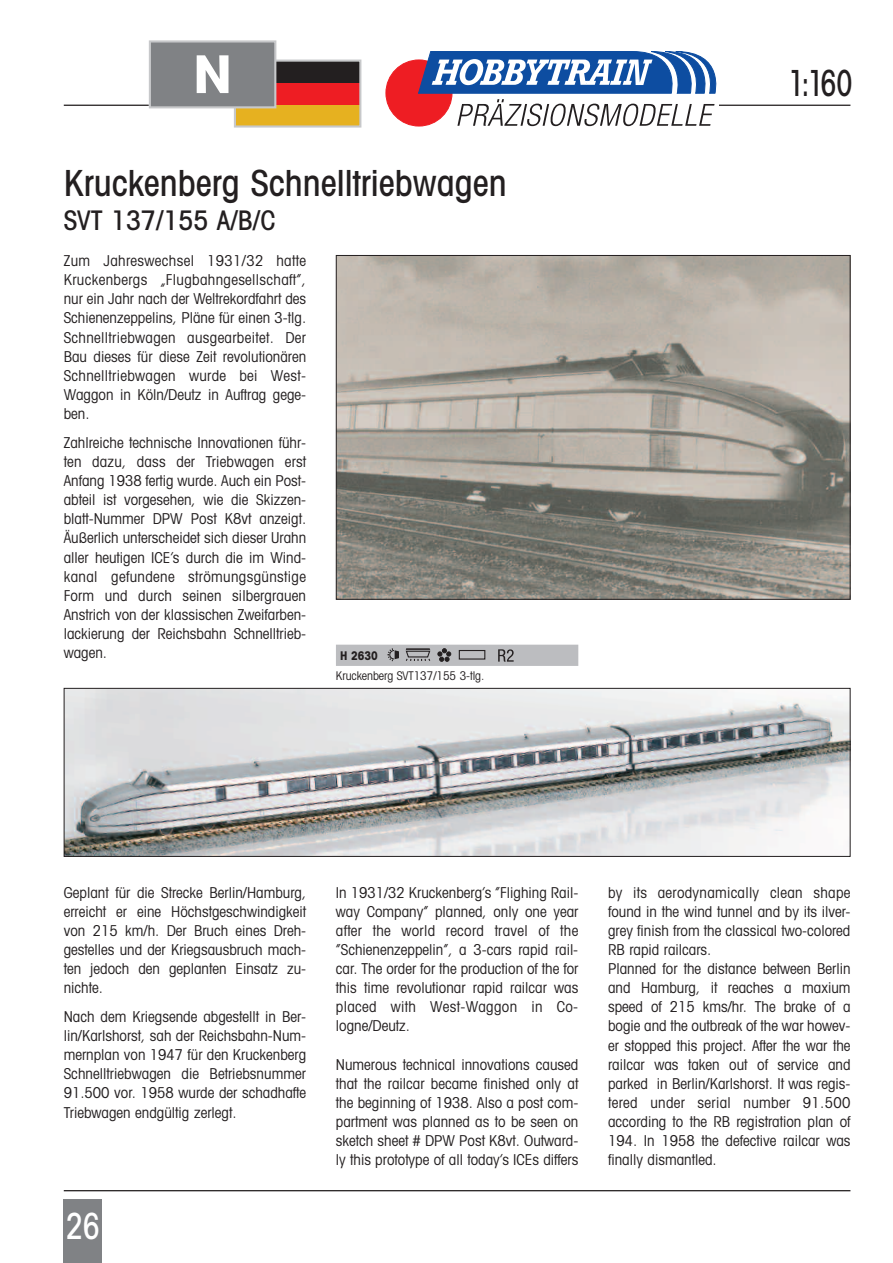
<style>
.page{position:relative;width:893px;height:1263px;background:#fff}
.page>*{position:absolute;margin:0;border:0;box-sizing:border-box;transform-origin:0 0}
.t1{font:700 51px "Avant Garde";color:#fff}
.t2{font:500 condensed 36px "Avant Garde";color:#231f20}
.t3{font:500 condensed 36px "Avant Garde";color:#231f20;scale:.8 1}
.t4{font:500 condensed 36px "Avant Garde";color:#fff;scale:.85 1}
.t5{font:500 condensed 27px "Avant Garde";color:#231f20}
.t6{font:condensed 15px/19.2px "Avant Garde";color:#231f20;text-align:justify}
.t7{font:condensed 12px "Avant Garde";letter-spacing:-.005em;color:#231f20}
.t8{font:700 condensed 12px "Avant Garde";color:#231f20}
</style>
<div class="page">
<hr style="left:64px;top:1190px;width:786px;height:1px;background:#231f20">
<hr style="left:481px;top:105px;width:369px;height:1px;background:#231f20">
<hr style="left:64px;top:105px;width:85px;height:1px;background:#231f20">
<div style="left:64px;top:1199px;width:38px;height:64px;background:#808285"></div>
<div style="left:235px;top:105px;width:125px;height:21px;background:#e6b120"></div>
<div style="left:235px;top:83px;width:125px;height:22px;background:#ee1d23"></div>
<div style="left:235px;top:61px;width:125px;height:22px;background:#231f20"></div>
<div style="left:234px;top:60px;width:127px;height:68px;border:2px solid #c7c8ca"></div>
<div style="left:150px;top:41px;width:125px;height:66px;background:#808285"></div>
<div style="left:149px;top:40px;width:127px;height:68px;border:2px solid #c7c8ca"></div>
<img style="left:338px;top:257px;width:510px;height:341px">
<img style="left:66px;top:690px;width:782px;height:165px">
<div style="left:64px;top:688px;width:786px;height:169px;border:1px solid #231f20"></div>
<div style="left:336px;top:645px;width:242px;height:21px;background:#bcbdc0"></div>
<svg style="left:498px;top:649px;width:16px;height:13px"></svg>
<div style="left:459px;top:650px;width:26px;height:9px;border:1px solid #231f20"></div>
<svg style="left:438px;top:648px;width:13px;height:13px"></svg>
<svg style="left:405px;top:648px;width:26px;height:13px"></svg>
<svg style="left:387px;top:648px;width:12px;height:13px"></svg>
<div style="left:386px;top:60px;width:66px;height:66px;background:#ee1d23;border-radius:50%"></div>
<div style="left:386px;top:60px;width:66px;height:66px;border:1px solid #ee1d23;border-radius:50%"></div>
<svg style="left:418px;top:51px;width:299px;height:42px"></svg>
<svg style="left:457px;top:99px;width:257px;height:27px"></svg>
<h1 class="t1" style="left:193px;top:55px;width:40px">N</h1>
<h2 class="t2" style="left:64px;top:170px;width:444px">Kruckenberg Schnelltriebwagen</h2>
<h3 class="t5" style="left:64px;top:211px;width:213px">SVT 137/155 A/B/C</h3>
<p class="t6" style="left:64px;top:252px;width:244px">Zum Jahreswechsel 1931/32 hatte Kruckenbergs „Flugbahngesellschaft”, nur ein Jahr nach der Weltrekordfahrt des Schienenzeppelins, Pläne für einen 3-tlg.<br>Schnelltriebwagen ausgearbeitet. Der Bau dieses für diese Zeit revolutionären Schnelltriebwagen wurde bei West-Waggon in Köln/Deutz in Auftrag gege&shy;ben.</p>
<p class="t6" style="left:64px;top:434px;width:244px">Zahlreiche technische Innovationen führ&shy;ten dazu, dass der Triebwagen erst Anfang 1938 fertig wurde. Auch ein Post&shy;abteil ist vorgesehen, wie die Skizzen&shy;blatt-Nummer DPW Post K8vt anzeigt.<br>Äußerlich unterscheidet sich dieser Urahn aller heutigen ICE’s durch die im Wind&shy;kanal gefundene strömungsgünstige Form und durch seinen silbergrauen Anstrich von der klassischen Zweifarben&shy;lackierung der Reichsbahn Schnelltrieb&shy;wagen.</p>
<p class="t8" style="left:340px;top:651px;width:39px">H 2630</p>
<p class="t7" style="left:336px;top:671px;width:150px">Kruckenberg SVT137/155 3-tlg.</p>
<h2 class="t3" style="left:788px;top:70px;width:82px">1:160</h2>
<p class="t6" style="left:64px;top:884px;width:244px">Geplant für die Strecke Berlin/Hamburg, erreicht er eine Höchstgeschwindigkeit von 215 km/h. Der Bruch eines Dreh&shy;gestelles und der Kriegsausbruch mach&shy;ten jedoch den geplanten Einsatz zu&shy;nichte.</p>
<p class="t6" style="left:64px;top:1008px;width:244px">Nach dem Kriegsende abgestellt in Ber&shy;lin/Karlshorst, sah der Reichsbahn-Num&shy;mernplan von 1947 für den Kruckenberg Schnelltriebwagen die Betriebsnummer 91.500 vor. 1958 wurde der schadhafte Triebwagen endgültig zerlegt.</p>
<h2 class="t4" style="left:66px;top:1213px;width:41px">26</h2>
<p class="t6" style="left:336px;top:884px;width:244px">In 1931/32 Kruckenberg’s ”Flighing Rail&shy;way Company” planned, only one year after the world record travel of the ”Schienenzeppelin”, a 3-cars rapid rail&shy;car. The order for the production of the for this time revolutionar rapid railcar was placed with West-Waggon in Co&shy;logne/Deutz.</p>
<p class="t6" style="left:336px;top:1056px;width:244px">Numerous technical innovations caused that the railcar became finished only at the beginning of 1938. Also a post com&shy;partment was planned as to be seen on sketch sheet # DPW Post K8vt. Outward&shy;ly this prototype of all today’s ICEs differs</p>
<p class="t6" style="left:608px;top:884px;width:244px;text-align:left">by its aerodynamically clean shape found in the wind tunnel and by its ilver&shy;grey finish from the classical two-colored RB rapid railcars.<br>Planned for the distance between Berlin and Hamburg, it reaches a maxium speed of 215 kms/hr. The brake of a bogie and the outbreak of the war howev&shy;er stopped this project. After the war the railcar was taken out of service and parked in Berlin/Karlshorst. It was regis&shy;tered under serial number 91.500 according to the RB registration plan of 194. In 1958 the defective railcar was finally dismantled.</p>
</div>
